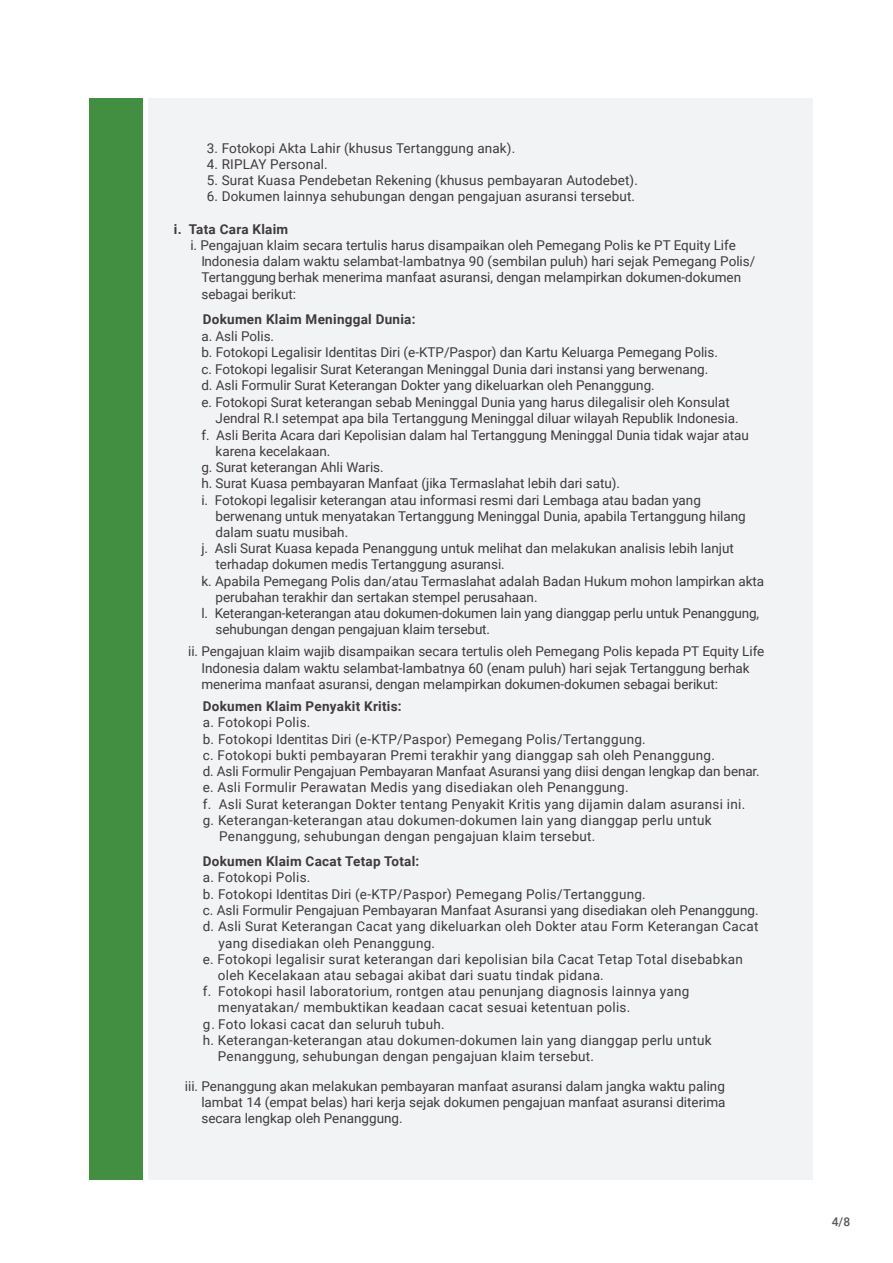
<style>
.page{position:relative;width:893px;height:1263px;background:#fff}
.page>*{position:absolute;margin:0;border:0;box-sizing:border-box;transform-origin:0 0}
.t1{font:13.5px/16.2px "Roboto";color:#3f3a3d}
.t2{font:13.5px "Roboto";letter-spacing:.02em;color:#3f3a3d}
.t3{font:700 13.5px "Roboto";letter-spacing:.02em;color:#3f3a3d}
.t4{font:500 12px "Roboto";color:#57585a}
</style>
<div class="page">
<div style="left:148px;top:98px;width:665px;height:1082px;background:#f2f3f4"></div>
<div style="left:90px;top:98px;width:53px;height:1082px;background:#438f42"></div>
<p class="t1" style="left:207px;top:139px;width:310px">3. Fotokopi Akta Lahir (khusus Tertanggung anak).</p>
<p class="t1" style="left:207px;top:156px;width:122px">4. RIPLAY Personal.</p>
<p class="t1" style="left:207px;top:172px;width:433px">5. Surat Kuasa Pendebetan Rekening (khusus pembayaran Autodebet).</p>
<p class="t1" style="left:207px;top:188px;width:430px">6. Dokumen lainnya sehubungan dengan pengajuan asuransi tersebut.</p>
<p class="t3" style="left:174px;top:219px;width:116px">i. Tata Cara Klaim</p>
<p class="t1" style="left:201px;top:237px;width:556px;text-indent:-11px">i. Pengajuan klaim secara tertulis harus disampaikan oleh Pemegang Polis ke PT Equity Life Indonesia dalam waktu selambat-lambatnya 90 (sembilan puluh) hari sejak Pemegang Polis/ Tertanggung berhak menerima manfaat asuransi, dengan melampirkan dokumen-dokumen sebagai berikut:</p>
<p class="t3" style="left:203px;top:310px;width:214px">Dokumen Klaim Meninggal Dunia:</p>
<p class="t1" style="left:201px;top:327px;width:74px">a. Asli Polis.</p>
<p class="t1" style="left:201px;top:344px;width:518px">b. Fotokopi Legalisir Identitas Diri (e-KTP/Paspor) dan Kartu Keluarga Pemegang Polis.</p>
<p class="t1" style="left:201px;top:360px;width:508px">c. Fotokopi legalisir Surat Keterangan Meninggal Dunia dari instansi yang berwenang.</p>
<p class="t1" style="left:201px;top:377px;width:455px">d. Asli Formulir Surat Keterangan Dokter yang dikeluarkan oleh Penanggung.</p>
<p class="t1" style="left:201px;top:393px;width:530px">e. Fotokopi Surat keterangan sebab Meninggal Dunia yang harus dilegalisir oleh Konsulat</p>
<p class="t1" style="left:216px;top:410px;width:524px">Jendral R.I setempat apa bila Tertanggung Meninggal diluar wilayah Republik Indonesia.</p>
<p class="t1" style="left:201px;top:426px;width:549px">f. Asli Berita Acara dari Kepolisian dalam hal Tertanggung Meninggal Dunia tidak wajar atau</p>
<p class="t1" style="left:216px;top:443px;width:116px">karena kecelakaan.</p>
<p class="t1" style="left:201px;top:459px;width:184px">g. Surat keterangan Ahli Waris.</p>
<p class="t1" style="left:201px;top:475px;width:420px">h. Surat Kuasa pembayaran Manfaat (jika Termaslahat lebih dari satu).</p>
<p class="t1" style="left:201px;top:491px;width:501px">i. Fotokopi legalisir keterangan atau informasi resmi dari Lembaga atau badan yang</p>
<p class="t1" style="left:216px;top:507px;width:532px">berwenang untuk menyatakan Tertanggung Meninggal Dunia, apabila Tertanggung hilang</p>
<p class="t1" style="left:216px;top:524px;width:134px">dalam suatu musibah.</p>
<p class="t1" style="left:201px;top:540px;width:534px">j. Asli Surat Kuasa kepada Penanggung untuk melihat dan melakukan analisis lebih lanjut</p>
<p class="t1" style="left:216px;top:556px;width:291px">terhadap dokumen medis Tertanggung asuransi.</p>
<p class="t1" style="left:201px;top:572px;width:564px">k. Apabila Pemegang Polis dan/atau Termaslahat adalah Badan Hukum mohon lampirkan akta</p>
<p class="t1" style="left:216px;top:588px;width:323px">perubahan terakhir dan sertakan stempel perusahaan.</p>
<p class="t1" style="left:201px;top:605px;width:559px">l. Keterangan-keterangan atau dokumen-dokumen lain yang dianggap perlu untuk Penanggung,</p>
<p class="t1" style="left:216px;top:621px;width:276px">sehubungan dengan pengajuan klaim tersebut.</p>
<p class="t1" style="left:201px;top:643px;width:564px;text-indent:-13px">ii. Pengajuan klaim wajib disampaikan secara tertulis oleh Pemegang Polis kepada PT Equity Life<br>Indonesia dalam waktu selambat-lambatnya 60 (enam puluh) hari sejak Tertanggung berhak menerima manfaat asuransi, dengan melampirkan dokumen-dokumen sebagai berikut:</p>
<p class="t3" style="left:203px;top:697px;width:201px">Dokumen Klaim Penyakit Kritis:</p>
<p class="t2" style="left:203px;top:713px;width:109px">a. Fotokopi Polis.</p>
<p class="t2" style="left:203px;top:729px;width:445px">b. Fotokopi Identitas Diri (e-KTP/Paspor) Pemegang Polis/Tertanggung.</p>
<p class="t2" style="left:203px;top:746px;width:514px">c. Fotokopi bukti pembayaran Premi terakhir yang dianggap sah oleh Penanggung.</p>
<p class="t1" style="left:203px;top:763px;width:558px">d. Asli Formulir Pengajuan Pembayaran Manfaat Asuransi yang diisi dengan lengkap dan benar.</p>
<p class="t2" style="left:203px;top:778px;width:427px">e. Asli Formulir Perawatan Medis yang disediakan oleh Penanggung.</p>
<p class="t2" style="left:203px;top:794px;width:544px">f. Asli Surat keterangan Dokter tentang Penyakit Kritis yang dijamin dalam asuransi ini.</p>
<p class="t2" style="left:203px;top:810px;width:510px">g. Keterangan-keterangan atau dokumen-dokumen lain yang dianggap perlu untuk</p>
<p class="t2" style="left:219px;top:827px;width:378px">Penanggung, sehubungan dengan pengajuan klaim tersebut.</p>
<p class="t3" style="left:203px;top:852px;width:218px">Dokumen Klaim Cacat Tetap Total:</p>
<p class="t2" style="left:203px;top:868px;width:109px">a. Fotokopi Polis.</p>
<p class="t2" style="left:203px;top:885px;width:445px">b. Fotokopi Identitas Diri (e-KTP/Paspor) Pemegang Polis/Tertanggung.</p>
<p class="t1" style="left:203px;top:902px;width:557px">c. Asli Formulir Pengajuan Pembayaran Manfaat Asuransi yang disediakan oleh Penanggung.</p>
<p class="t2" style="left:203px;top:917px;width:557px">d. Asli Surat Keterangan Cacat yang dikeluarkan oleh Dokter atau Form Keterangan Cacat</p>
<p class="t2" style="left:219px;top:933px;width:218px">yang disediakan oleh Penanggung.</p>
<p class="t2" style="left:203px;top:949px;width:542px">e. Fotokopi legalisir surat keterangan dari kepolisian bila Cacat Tetap Total disebabkan</p>
<p class="t2" style="left:218px;top:966px;width:387px">oleh Kecelakaan atau sebagai akibat dari suatu tindak pidana.</p>
<p class="t2" style="left:203px;top:982px;width:488px">f. Fotokopi hasil laboratorium, rontgen atau penunjang diagnosis lainnya yang</p>
<p class="t2" style="left:218px;top:998px;width:414px">menyatakan/ membuktikan keadaan cacat sesuai ketentuan polis.</p>
<p class="t2" style="left:203px;top:1014px;width:243px">g. Foto lokasi cacat dan seluruh tubuh.</p>
<p class="t2" style="left:203px;top:1030px;width:510px">h. Keterangan-keterangan atau dokumen-dokumen lain yang dianggap perlu untuk</p>
<p class="t2" style="left:218px;top:1047px;width:378px">Penanggung, sehubungan dengan pengajuan klaim tersebut.</p>
<p class="t1" style="left:201px;top:1077px;width:526px;text-align:justify;text-indent:-17px">iii. Penanggung akan melakukan pembayaran manfaat asuransi dalam jangka waktu paling lambat 14 (empat belas) hari kerja sejak dokumen pengajuan manfaat asuransi diterima secara lengkap oleh Penanggung.</p>
<p class="t4" style="left:832px;top:1213px;width:20px">4/8</p>
</div>
